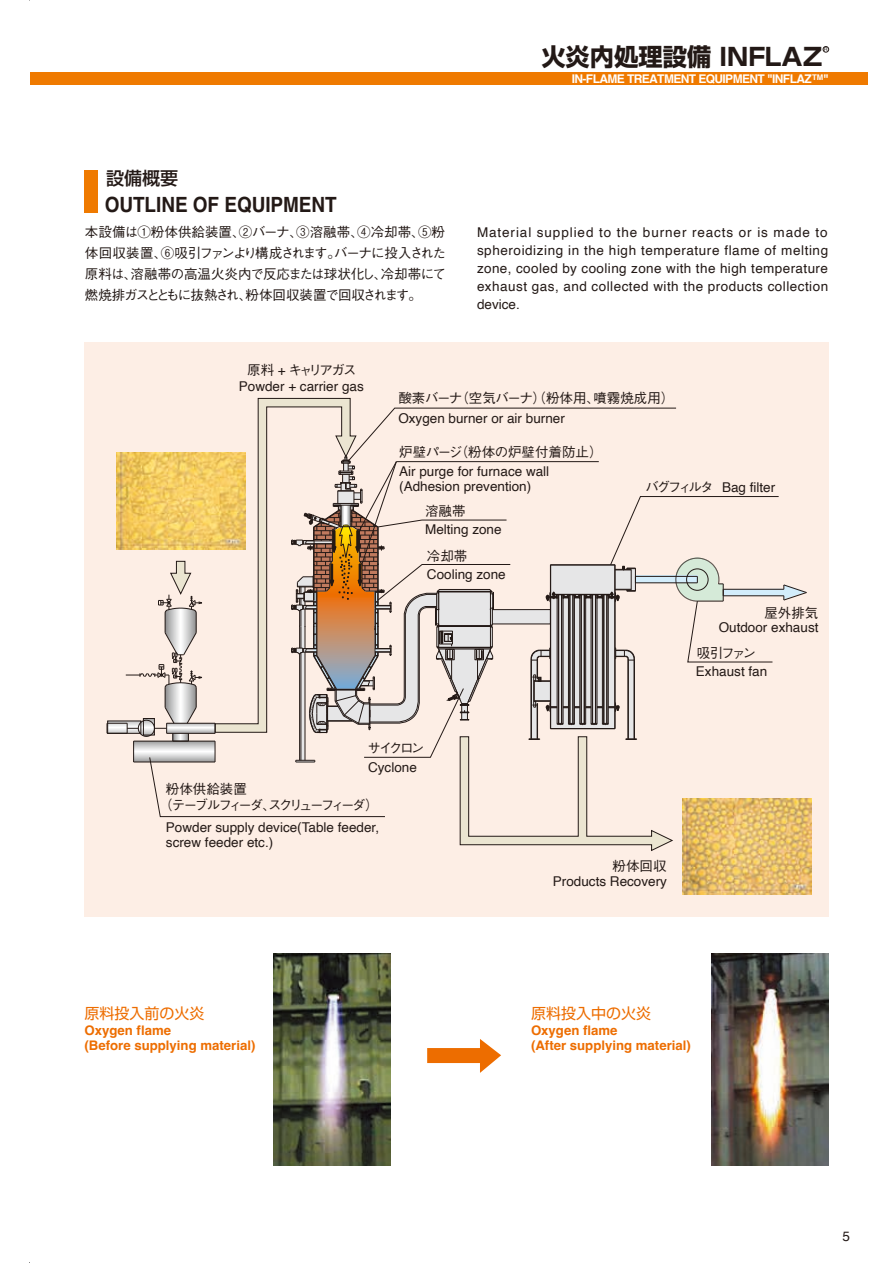
<style>
.page{position:relative;width:893px;height:1263px;background:#fff}
.page>*{position:absolute;margin:0;border:0;box-sizing:border-box;transform-origin:0 0}
.t1{font:700 24.3px "Shin Go Pr 6 N";color:#231916}
.t2{font:700 21px "Helvetica";color:#231916;scale:.9 1}
.t3{font:500 18px "Shin Go Pr 6 N";color:#231916}
.t4{font:15px "Shin Go Pr 6 N";color:#ed6d00}
.t5{font:13.5px/18px "Helvetica";color:#231916}
.t6{font:500 13.5px/21px "Gothic BBB Pr 6 N";letter-spacing:-.075em;color:#231916;text-align:justify}
.t7{font:500 13.5px "Gothic BBB Pr 6 N";color:#231916}
.t8{font:500 13.5px/16.6px "Gothic BBB Pr 6 N";letter-spacing:-.18em;color:#231916}
.t9{font:500 13.5px "Gothic BBB Pr 6 N";letter-spacing:-.165em;color:#231916}
.t10{font:700 13.2px/15px "Helvetica";color:#ed6d00}
.t11{font:700 12px "Helvetica";letter-spacing:-.05em;color:#fff}
.t12{font:5.4px "Helvetica";color:#231916}
.s1{font-family:"Helvetica";font-weight:400}
</style>
<div class="page">
<div style="left:85px;top:170px;width:13px;height:42px;background:#ef7a00"></div>
<div style="left:85px;top:342px;width:744px;height:574px;background:#fdeee5"></div>
<img style="left:683px;top:798px;width:129px;height:97px">
<div style="left:30px;top:72px;width:837px;height:13px;background:#ef7a00"></div>
<svg style="left:823px;top:46px;width:6px;height:6px"></svg>
<svg style="left:257px;top:398px;width:94px;height:9px"></svg>
<svg style="left:107px;top:407px;width:700px;height:445px"></svg>
<div style="left:427px;top:1048px;width:56px;height:15px;background:#ed6d00"></div>
<svg style="left:480px;top:1039px;width:21px;height:34px"></svg>
<img style="left:711px;top:954px;width:118px;height:211px">
<img style="left:273px;top:954px;width:118px;height:211px">
<h1 class="t1" style="left:541px;top:37px;width:283px">火炎内処理設備 INFLAZ</h1>
<p class="t12" style="left:824px;top:45px;width:5px">R</p>
<h3 class="t3" style="left:106px;top:164px;width:73px">設備概要</h3>
<h2 class="t2" style="left:105px;top:192px;width:259px">OUTLINE OF EQUIPMENT</h2>
<p class="t11" style="left:572px;top:71px;width:258px">IN-FLAME TREATMENT EQUIPMENT "INFLAZ<sup>TM</sup>"</p>
<p class="t6" style="left:85px;top:220px;width:363px">本設備は①粉体供給装置、②バーナ、③溶融帯、④冷却帯、⑤粉体回収装置、⑥吸引ファンより構成されます。バーナに投入された原料は、溶融帯の高温火炎内で反応または球状化し、冷却帯にて燃焼排ガスとともに抜熱され、粉体回収装置で回収されます。</p>
<p class="t5" style="left:477px;top:224px;width:353px;text-align:justify">Material supplied to the burner reacts or is made to spheroidizing in the high temperature flame of melting zone, cooled by cooling zone with the high temperature exhaust gas, and collected with the products collection device.</p>
<p class="t9" style="left:247px;top:359px;width:111px">原料 <span class="s1">+</span> キャリアガス</p>
<p class="t5" style="left:239px;top:377px;width:126px">Powder + carrier gas</p>
<p class="t7" style="left:398px;top:387px;width:277px">酸素バーナ（空気バーナ）（粉体用、噴霧焼成用）</p>
<p class="t5" style="left:398px;top:410px;width:168px">Oxygen burner or air burner</p>
<p class="t7" style="left:399px;top:441px;width:205px">炉壁パージ（粉体の炉壁付着防止）</p>
<p class="t5" style="left:399px;top:464px;width:152px;line-height:15px">Air purge for furnace wall (Adhesion prevention)</p>
<p class="t6" style="left:425px;top:500px;width:42px">溶融帯</p>
<p class="t6" style="left:427px;top:544px;width:42px">冷却帯</p>
<p class="t5" style="left:425px;top:521px;width:78px">Melting zone</p>
<p class="t5" style="left:427px;top:565px;width:80px">Cooling zone</p>
<p class="t6" style="left:645px;top:476px;width:70px">バグフィルタ</p>
<p class="t5" style="left:722px;top:479px;width:55px">Bag filter</p>
<p class="t6" style="left:764px;top:602px;width:55px">屋外排気</p>
<p class="t5" style="left:719px;top:618px;width:101px">Outdoor exhaust</p>
<p class="t6" style="left:697px;top:641px;width:61px">吸引ファン</p>
<p class="t5" style="left:696px;top:663px;width:73px">Exhaust fan</p>
<p class="t6" style="left:367px;top:737px;width:58px">サイクロン</p>
<p class="t5" style="left:368px;top:758px;width:50px">Cyclone</p>
<p class="t8" style="left:159px;top:779px;width:221px;text-indent:7px">粉体供給装置<br>（テーブルフィーダ、スクリューフィーダ）</p>
<p class="t5" style="left:166px;top:820px;width:215px;line-height:15px">Powder supply device(Table feeder, screw feeder etc.)</p>
<p class="t6" style="left:613px;top:854px;width:55px">粉体回収</p>
<p class="t5" style="left:553px;top:873px;width:116px">Products Recovery</p>
<p class="t4" style="left:85px;top:1000px;width:121px">原料投入前の火炎</p>
<p class="t4" style="left:531px;top:1000px;width:121px">原料投入中の火炎</p>
<p class="t10" style="left:85px;top:1024px;width:172px">Oxygen flame<br>(Before supplying material)</p>
<p class="t10" style="left:531px;top:1024px;width:161px">Oxygen flame<br>(After supplying material)</p>
<p class="t5" style="left:842px;top:1227px;width:9px">5</p>
</div>
